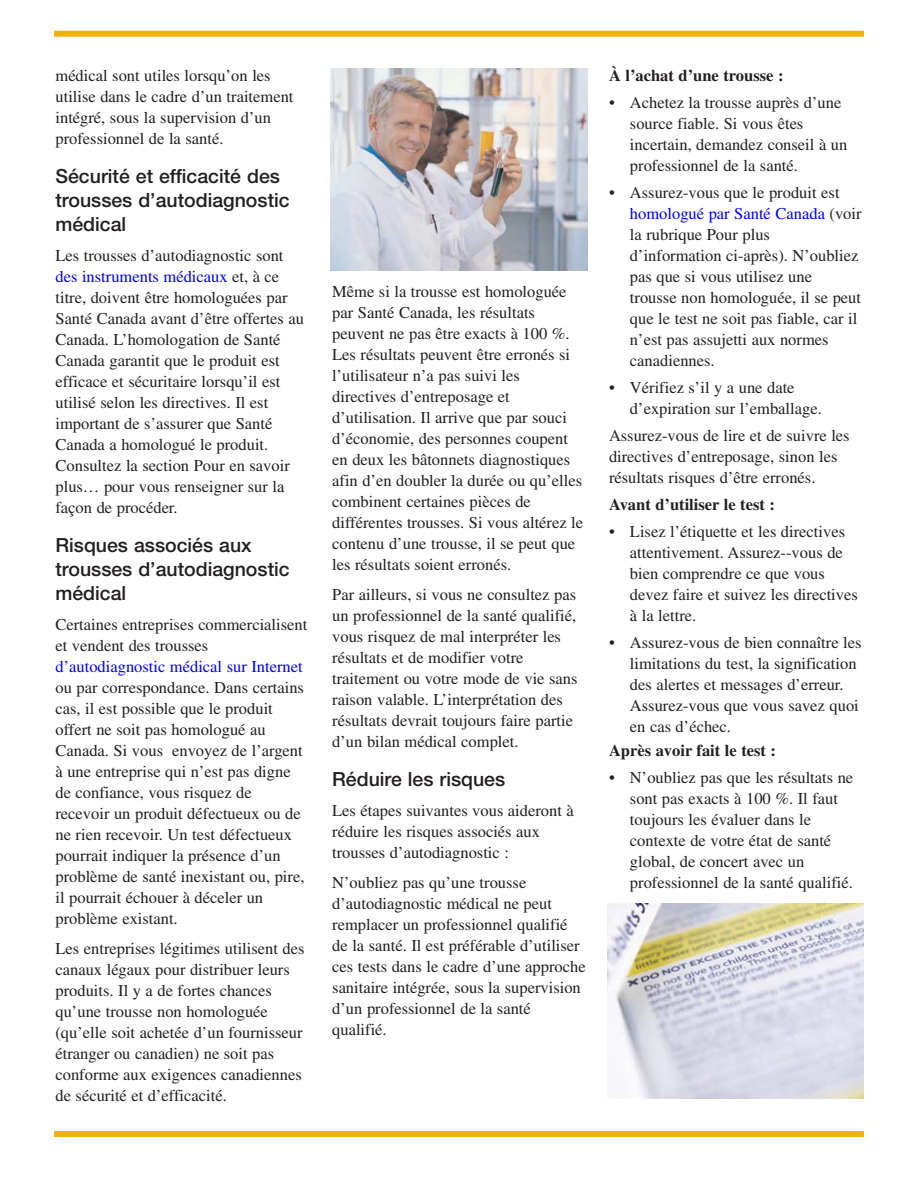
<style>
.page{position:relative;width:918px;height:1188px;background:#fff}
.page>*{position:absolute;margin:0;border:0;box-sizing:border-box;transform-origin:0 0}
.t1{font:500 19.5px/24px "Helvetica Neue";color:#231f20}
.t2{font:16.5px/21px "Times";color:#231f20}
.t3{font:700 16.5px "Times";color:#231f20}
.t4{font:16.5px "Times";color:#00f}
.s1{color:#00f}
</style>
<div class="page">
<div style="left:54px;top:31px;width:810px;height:6px;background:#eeb211"></div>
<div style="left:54px;top:1131px;width:810px;height:6px;background:#eeb211"></div>
<img style="left:330px;top:68px;width:257px;height:203px">
<img style="left:607px;top:903px;width:257px;height:196px">
<p class="t2" style="left:56px;top:67px;width:240px">médical sont utiles lorsqu’on les utilise dans le cadre d’un traitement intégré, sous la supervision d’un professionnel de la santé.</p>
<p class="t1" style="left:56px;top:166px;width:236px">Sécurité et efficacité des trousses d’autodiagnostic médical</p>
<p class="t2" style="left:56px;top:247px;width:250px">Les trousses d’autodiagnostic sont <span class="s1">des instruments médicaux</span> et, à ce titre, doivent être homologuées par Santé Canada avant d’être offertes au Canada. L’homologation de Santé Canada garantit que le produit est efficace et sécuritaire lorsqu’il est utilisé selon les directives. Il est important de s’assurer que Santé Canada a homologué le produit.<br>Consultez la section Pour en savoir plus… pour vous renseigner sur la façon de procéder.</p>
<p class="t1" style="left:56px;top:535px;width:236px">Risques associés aux trousses d’autodiagnostic médical</p>
<p class="t2" style="left:56px;top:616px;width:253px">Certaines entreprises commercialisent et vendent des trousses</p>
<p class="t4" style="left:56px;top:660px;width:249px">d’autodiagnostic médical sur Internet</p>
<p class="t2" style="left:56px;top:679px;width:251px">ou par correspondance. Dans certains cas, il est possible que le produit offert ne soit pas homologué au Canada. Si vous envoyez de l’argent à une entreprise qui n’est pas digne de confiance, vous risquez de recevoir un produit défectueux ou de ne rien recevoir. Un test défectueux pourrait indiquer la présence d’un problème de santé inexistant ou, pire, il pourrait échouer à déceler un problème existant.</p>
<p class="t2" style="left:56px;top:940px;width:251px">Les entreprises légitimes utilisent des canaux légaux pour distribuer leurs produits. Il y a de fortes chances qu’une trousse non homologuée (qu’elle soit achetée d’un fournisseur étranger ou canadien) ne soit pas conforme aux exigences canadiennes de sécurité et d’efficacité.</p>
<p class="t2" style="left:332px;top:283px;width:252px">Même si la trousse est homologuée par Santé Canada, les résultats peuvent ne pas être exacts à 100 %.<br>Les résultats peuvent être erronés si l’utilisateur n’a pas suivi les directives d’entreposage et d’utilisation. Il arrive que par souci d’économie, des personnes coupent en deux les bâtonnets diagnostiques afin d’en doubler la durée ou qu’elles combinent certaines pièces de différentes trousses. Si vous altérez le contenu d’une trousse, il se peut que les résultats soient erronés.</p>
<p class="t2" style="left:332px;top:586px;width:247px">Par ailleurs, si vous ne consultez pas un professionnel de la santé qualifié, vous risquez de mal interpréter les résultats et de modifier votre traitement ou votre mode de vie sans raison valable. L’interprétation des résultats devrait toujours faire partie d’un bilan médical complet.</p>
<p class="t1" style="left:332px;top:769px;width:175px">Réduire les risques</p>
<p class="t2" style="left:332px;top:802px;width:243px">Les étapes suivantes vous aideront à réduire les risques associés aux trousses d’autodiagnostic :</p>
<p class="t2" style="left:332px;top:874px;width:255px">N’oubliez pas qu’une trousse d’autodiagnostic médical ne peut remplacer un professionnel qualifié de la santé. Il est préférable d’utiliser ces tests dans le cadre d’une approche sanitaire intégrée, sous la supervision d’un professionnel de la santé qualifié.</p>
<p class="t3" style="left:609px;top:69px;width:176px">À l’achat d’une trousse :</p>
<p class="t2" style="left:630px;top:94px;width:219px;text-indent:-21px">• Achetez la trousse auprès d’une source fiable. Si vous êtes incertain, demandez conseil à un professionnel de la santé.</p>
<p class="t2" style="left:630px;top:184px;width:233px;text-indent:-21px">• Assurez-vous que le produit est <span class="s1">homologué par Santé Canada</span> (voir la rubrique Pour plus d’information ci-après). N’oubliez pas que si vous utilisez une trousse non homologuée, il se peut que le test ne soit pas fiable, car il n’est pas assujetti aux normes canadiennes.</p>
<p class="t2" style="left:630px;top:379px;width:193px;text-indent:-21px">• Vérifiez s’il y a une date d’expiration sur l’emballage.</p>
<p class="t2" style="left:609px;top:427px;width:242px">Assurez-vous de lire et de suivre les directives d’entreposage, sinon les résultats risques d’être erronés.</p>
<p class="t3" style="left:609px;top:498px;width:167px">Avant d’utiliser le test :</p>
<p class="t2" style="left:630px;top:523px;width:229px;text-indent:-21px">• Lisez l’étiquette et les directives attentivement. Assurez--vous de bien comprendre ce que vous devez faire et suivez les directives à la lettre.</p>
<p class="t2" style="left:630px;top:634px;width:233px;text-indent:-21px">• Assurez-vous de bien connaître les limitations du test, la signification des alertes et messages d’erreur.<br>Assurez-vous que vous savez quoi en cas d’échec.</p>
<p class="t3" style="left:609px;top:745px;width:169px">Après avoir fait le test :</p>
<p class="t2" style="left:630px;top:769px;width:225px;text-indent:-21px">• N’oubliez pas que les résultats ne sont pas exacts à 100 %. Il faut toujours les évaluer dans le contexte de votre état de santé global, de concert avec un professionnel de la santé qualifié.</p>
</div>
